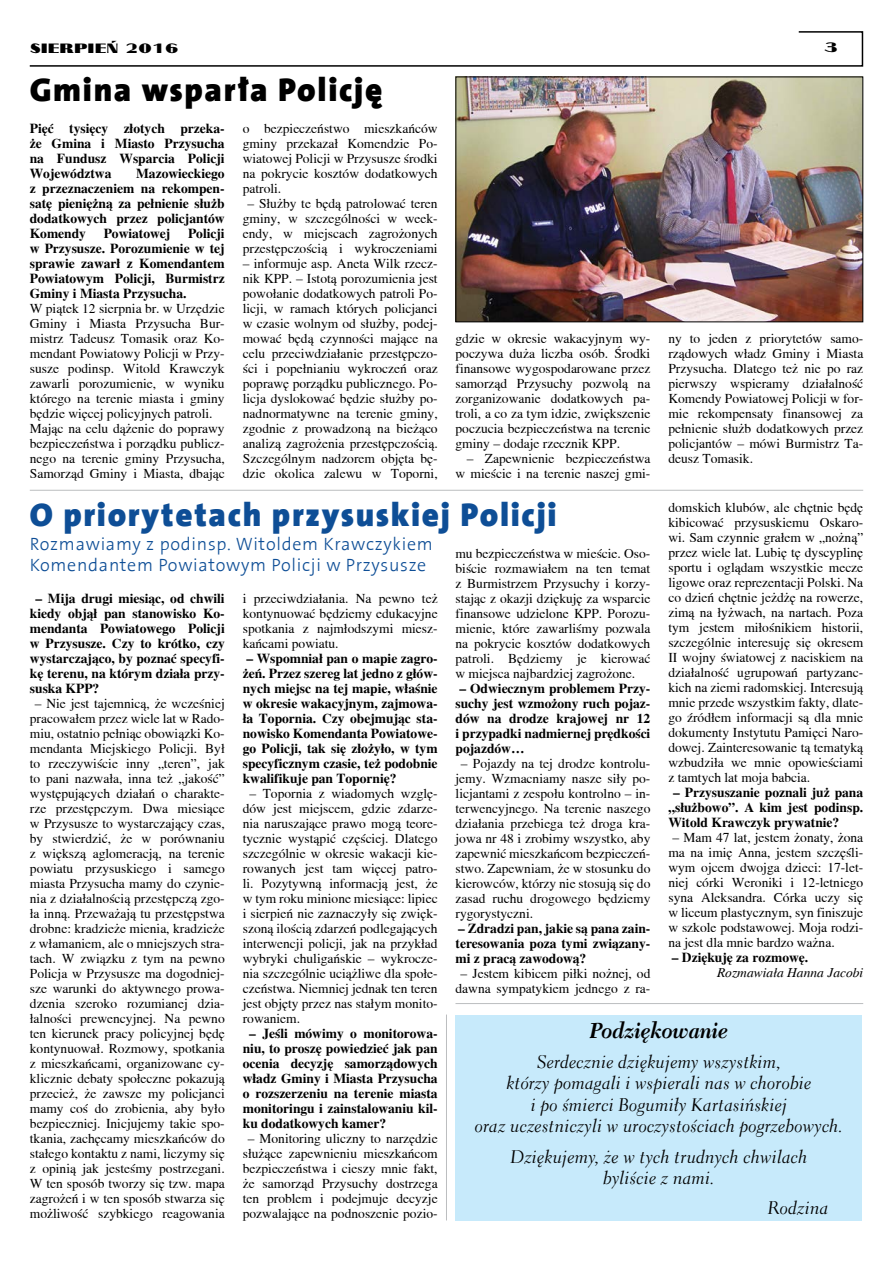
<style>
.page{position:relative;width:893px;height:1263px;background:#fff}
.page>*{position:absolute;margin:0;border:0;box-sizing:border-box;transform-origin:0 0}
.t1{font:900 33px "The Sans CEB9";letter-spacing:.05em;color:#0e4e96}
.t2{font:900 33px "The Sans CEB9";letter-spacing:.05em;color:#000}
.t3{font:italic 700 22.5px "Transit 511 EU";color:#000}
.t4{font:18px/21.6px "Transit 521 Csv EU";color:#000;text-align:center}
.t5{font:300 18px/21.6px "The Sans CEB3";letter-spacing:.04em;color:#0e4e96}
.t6{font:13.5px/15px "Toronto";color:#000;text-align:justify}
.t7{font:700 13.5px/15px "Toronto";color:#000;text-align:justify}
.t8{font:italic 13.5px "Toronto";color:#000}
.t9{font:13.5px "Cyklop";color:#000}
</style>
<div class="page">
<svg style="left:29px;top:31px;width:835px;height:36px"></svg>
<hr style="left:455px;top:1003px;width:408px;height:1px;background:#bcbec0">
<hr style="left:30px;top:490px;width:833px;height:1px;background:#bcbec0">
<hr style="left:446px;top:1014px;width:1px;height:206px;background:#bcbec0">
<div style="left:455px;top:1014px;width:407px;height:206px;background:#c7eafb"></div>
<img style="left:457px;top:79px;width:404px;height:241px">
<div style="left:455px;top:77px;width:408px;height:245px;border:1px solid #000"></div>
<p class="t9" style="left:30px;top:37px;width:150px">SIERPIEŃ 2016</p>
<p class="t9" style="left:824px;top:37px;width:15px">3</p>
<h1 class="t2" style="left:30px;top:70px;width:354px">Gmina wsparła Policję</h1>
<p class="t7" style="left:30px;top:121px;width:196px">Pięć tysięcy złotych przeka&shy;że Gmina i Miasto Przysucha na Fundusz Wsparcia Policji Województwa</p>
<p class="t6" style="left:243px;top:121px;width:196px">o bezpieczeństwo mieszkańców gminy przekazał Komendzie Po&shy;wiatowej Policji w Przysusze środki na pokrycie kosztów dodatkowych patroli.</p>
<p class="t6" style="left:243px;top:196px;width:196px;text-align:center">– Służby te będą patrolować teren gminy, w szczególności w week&shy;endy, w miejscach zagrożonych przestępczością i wykroczeniami</p>
<p class="t6" style="left:243px;top:256px;width:196px">– informuje asp. Aneta Wilk rzecz&shy;nik KPP. – Istotą porozumienia jest powołanie dodatkowych patroli Po&shy;licji, w ramach których policjanci w czasie wolnym od służby, podej&shy;mować będą czynności mające na celu przeciwdziałanie przestępczo&shy;ści i popełnianiu wykroczeń oraz poprawę porządku publicznego. Po&shy;licja dyslokować będzie służby po&shy;nadnormatywne na terenie gminy, zgodnie z prowadzoną na bieżąco analizą zagrożenia przestępczością.<br>Szczególnym nadzorem objęta bę&shy;dzie okolica zalewu w Toporni,</p>
<p class="t7" style="left:30px;top:166px;width:196px;text-indent:106px">Mazowieckiego z przeznaczeniem na rekompen&shy;satę pieniężną za pełnienie służb dodatkowych przez policjantów Komendy</p>
<p class="t7" style="left:30px;top:226px;width:196px;text-indent:158px">Policji w Przysusze. Porozumienie w tej sprawie zawarł z Komendantem Powiatowym Policji, Burmistrz Gminy i Miasta Przysucha.</p>
<p class="t6" style="left:30px;top:301px;width:196px;text-align:left">W piątek 12 sierpnia br. w Urzędzie Gminy i Miasta Przysucha Bur&shy;mistrz Tadeusz Tomasik oraz Ko&shy;mendant Powiatowy Policji w Przy&shy;susze podinsp. Witold Krawczyk zawarli porozumienie, w wyniku którego na terenie miasta i gminy będzie więcej policyjnych patroli.<br>Mając na celu dążenie do poprawy bezpieczeństwa i porządku publicz&shy;nego na terenie gminy Przysucha, Samorząd Gminy i Miasta, dbając</p>
<p class="t7" style="left:104px;top:226px;width:68px">Powiatowej</p>
<p class="t6" style="left:455px;top:331px;width:196px">gdzie w okresie wakacyjnym wy&shy;poczywa duża liczba osób. Środki finansowe wygospodarowane przez samorząd Przysuchy pozwolą na zorganizowanie dodatkowych pa&shy;troli, a co za tym idzie, zwiększenie poczucia bezpieczeństwa na terenie gminy – dodaje rzecznik KPP.</p>
<p class="t6" style="left:456px;top:451px;width:196px;text-align:right">– Zapewnienie bezpieczeństwa w mieście i na terenie naszej gmi-</p>
<p class="t6" style="left:668px;top:331px;width:196px">ny to jeden z priorytetów samo&shy;rządowych władz Gminy i Miasta Przysucha. Dlatego też nie po raz pierwszy wspieramy działalność Komendy Powiatowej Policji w for&shy;mie rekompensaty finansowej za pełnienie służb dodatkowych przez policjantów – mówi Burmistrz Ta&shy;deusz Tomasik.</p>
<h1 class="t1" style="left:30px;top:495px;width:528px">O priorytetach przysuskiej Policji</h1>
<h3 class="t5" style="left:30px;top:534px;width:405px">Rozmawiamy z podinsp. Witoldem Krawczykiem<br>Komendantem Powiatowym Policji w Przysusze</h3>
<p class="t6" style="left:455px;top:545px;width:196px">mu bezpieczeństwa w mieście. Oso&shy;biście rozmawiałem na ten temat z Burmistrzem Przysuchy i korzy&shy;stając z okazji dziękuję za wsparcie finansowe udzielone KPP. Porozu&shy;mienie, które zawarliśmy pozwala na pokrycie kosztów dodatkowych patroli. Będziemy je kierować w miejsca najbardziej zagrożone.</p>
<p class="t7" style="left:455px;top:680px;width:196px">– Odwiecznym problemem Przy&shy;suchy jest wzmożony ruch pojaz&shy;dów na drodze krajowej nr 12 i przypadki nadmiernej prędkości pojazdów…</p>
<p class="t6" style="left:456px;top:755px;width:196px;text-indent:5px">– Pojazdy na tej drodze kontrolu&shy;jemy. Wzmacniamy nasze siły po&shy;licjantami z zespołu kontrolno – in&shy;terwencyjnego. Na terenie naszego działania przebiega też droga kra&shy;jowa nr 48 i zrobimy wszystko, aby zapewnić mieszkańcom bezpieczeń&shy;stwo. Zapewniam, że w stosunku do kierowców, którzy nie stosują się do zasad ruchu drogowego będziemy rygorystyczni.</p>
<p class="t7" style="left:456px;top:920px;width:196px">– Zdradzi pan, jakie są pana zain&shy;teresowania poza tymi związany&shy;mi z pracą zawodową?</p>
<p class="t6" style="left:456px;top:965px;width:196px;text-align:center">– Jestem kibicem piłki nożnej, od dawna sympatykiem jednego z ra-</p>
<p class="t6" style="left:668px;top:500px;width:196px">domskich klubów, ale chętnie będę kibicować przysuskiemu Oskaro&shy;wi. Sam czynnie grałem w „nożną” przez wiele lat. Lubię tę dyscyplinę sportu i oglądam wszystkie mecze ligowe oraz reprezentacji Polski. Na co dzień chętnie jeżdżę na rowerze, zimą na łyżwach, na nartach. Poza tym jestem miłośnikiem historii, szczególnie interesuję się okresem II wojny światowej z naciskiem na działalność ugrupowań partyzanc&shy;kich na ziemi radomskiej. Interesują mnie przede wszystkim fakty, dlate&shy;go źródłem informacji są dla mnie dokumenty Instytutu Pamięci Naro&shy;dowej. Zainteresowanie tą tematyką wzbudziła we mnie opowieściami z tamtych lat moja babcia.</p>
<p class="t7" style="left:668px;top:784px;width:196px;text-indent:5px">– Przysuszanie poznali już pana „służbowo”. A kim jest podinsp.<br>Witold Krawczyk prywatnie?</p>
<p class="t6" style="left:668px;top:830px;width:196px;text-indent:4px">– Mam 47 lat, jestem żonaty, żona ma na imię Anna, jestem szczęśli&shy;wym ojcem dwojga dzieci: 17-let&shy;niej córki Weroniki i 12-letniego syna Aleksandra. Córka uczy się w liceum plastycznym, syn finiszuje w szkole podstawowej. Moja rodzi&shy;na jest dla mnie bardzo ważna.</p>
<p class="t7" style="left:672px;top:949px;width:138px">– Dziękuję za rozmowę.</p>
<p class="t8" style="left:717px;top:965px;width:148px">Rozmawiała Hanna Jacobi</p>
<p class="t6" style="left:243px;top:591px;width:196px">i przeciwdziałania. Na pewno też kontynuować będziemy edukacyjne spotkania z najmłodszymi miesz&shy;kańcami powiatu.</p>
<p class="t7" style="left:243px;top:651px;width:196px">– Wspomniał pan o mapie zagro&shy;żeń. Przez szereg lat jedno z głów&shy;nych miejsc na tej mapie, właśnie w okresie wakacyjnym, zajmowa&shy;ła Topornia. Czy obejmując sta&shy;nowisko Komendanta Powiatowe&shy;go Policji, tak się złożyło, w tym specyficznym czasie, też podobnie kwalifikuje pan Topornię?</p>
<p class="t6" style="left:243px;top:786px;width:196px;text-indent:7px">– Topornia z wiadomych wzglę&shy;dów jest miejscem, gdzie zdarze&shy;nia naruszające prawo mogą teore&shy;tycznie wystąpić częściej. Dlatego szczególnie w okresie wakacji kie&shy;rowanych jest tam więcej patro&shy;li. Pozytywną informacją jest, że w tym roku minione miesiące: lipiec i sierpień nie zaznaczyły się zwięk&shy;szoną ilością zdarzeń podlegających interwencji policji, jak na przykład wybryki chuligańskie – wykrocze&shy;nia szczególnie uciążliwe dla społe&shy;czeństwa. Niemniej jednak ten teren jest objęty przez nas stałym monito&shy;rowaniem.</p>
<p class="t7" style="left:243px;top:1026px;width:196px;text-indent:6px">– Jeśli mówimy o monitorowa&shy;niu, to proszę powiedzieć jak pan ocenia decyzję samorządowych władz Gminy i Miasta Przysucha o rozszerzeniu na terenie miasta monitoringu i zainstalowaniu kil&shy;ku dodatkowych kamer?</p>
<p class="t6" style="left:243px;top:1131px;width:196px;text-align:center">– Monitoring uliczny to narzędzie służące zapewnieniu mieszkańcom bezpieczeństwa i cieszy mnie fakt, że samorząd Przysuchy dostrzega ten problem i podejmuje decyzje pozwalające na podnoszenie pozio-</p>
<p class="t7" style="left:30px;top:591px;width:196px;text-indent:6px">– Mija drugi miesiąc, od chwili kiedy objął pan stanowisko Ko&shy;mendanta Powiatowego Policji w Przysusze. Czy to krótko, czy wystarczająco, by poznać specyfi&shy;kę terenu, na którym działa przy&shy;suska KPP?</p>
<p class="t6" style="left:30px;top:696px;width:196px;text-align:center">– Nie jest tajemnicą, że wcześniej pracowałem przez wiele lat w Rado&shy;miu, ostatnio pełniąc obowiązki Ko&shy;mendanta Miejskiego Policji. Był to rzeczywiście inny „teren”, jak to pani nazwała, inna też „jakość” występujących działań o charakte&shy;rze przestępczym. Dwa miesiące w Przysusze to wystarczający czas, by stwierdzić, że w porównaniu z większą aglomeracją, na terenie powiatu przysuskiego i samego miasta Przysucha mamy do czynie&shy;nia z działalnością przestępczą zgo&shy;ła inną. Przeważają tu przestępstwa drobne: kradzieże mienia, kradzieże z włamaniem, ale o mniejszych stra&shy;tach. W związku z tym na pewno Policja w Przysusze ma dogodniej&shy;sze warunki do aktywnego prowa&shy;dzenia szeroko rozumianej dzia&shy;łalności prewencyjnej. Na pewno ten kierunek pracy policyjnej będę kontynuował. Rozmowy, spotkania z mieszkańcami, organizowane cy&shy;klicznie debaty społeczne pokazują przecież, że zawsze my policjanci mamy coś do zrobienia, aby było bezpieczniej. Inicjujemy takie spo&shy;tkania, zachęcamy mieszkańców do stałego kontaktu z nami, liczymy się z opinią jak jesteśmy postrzegani.<br>W ten sposób tworzy się tzw. mapa zagrożeń i w ten sposób stwarza się możliwość szybkiego reagowania</p>
<h2 class="t3" style="left:590px;top:1016px;width:140px">Podziękowanie</h2>
<h3 class="t4" style="left:475px;top:1051px;width:370px">Serdecznie dziękujemy wszystkim,<br>którzy pomagali i wspierali nas w chorobie<br>i po śmierci Bogumiły Kartasińskiej<br>oraz uczestniczyli w uroczystościach pogrzebowych.</h3>
<h3 class="t4" style="left:511px;top:1146px;width:298px">Dziękujemy, że w tych trudnych chwilach byliście z nami.</h3>
<h3 class="t4" style="left:768px;top:1198px;width:62px">Rodzina</h3>
</div>
